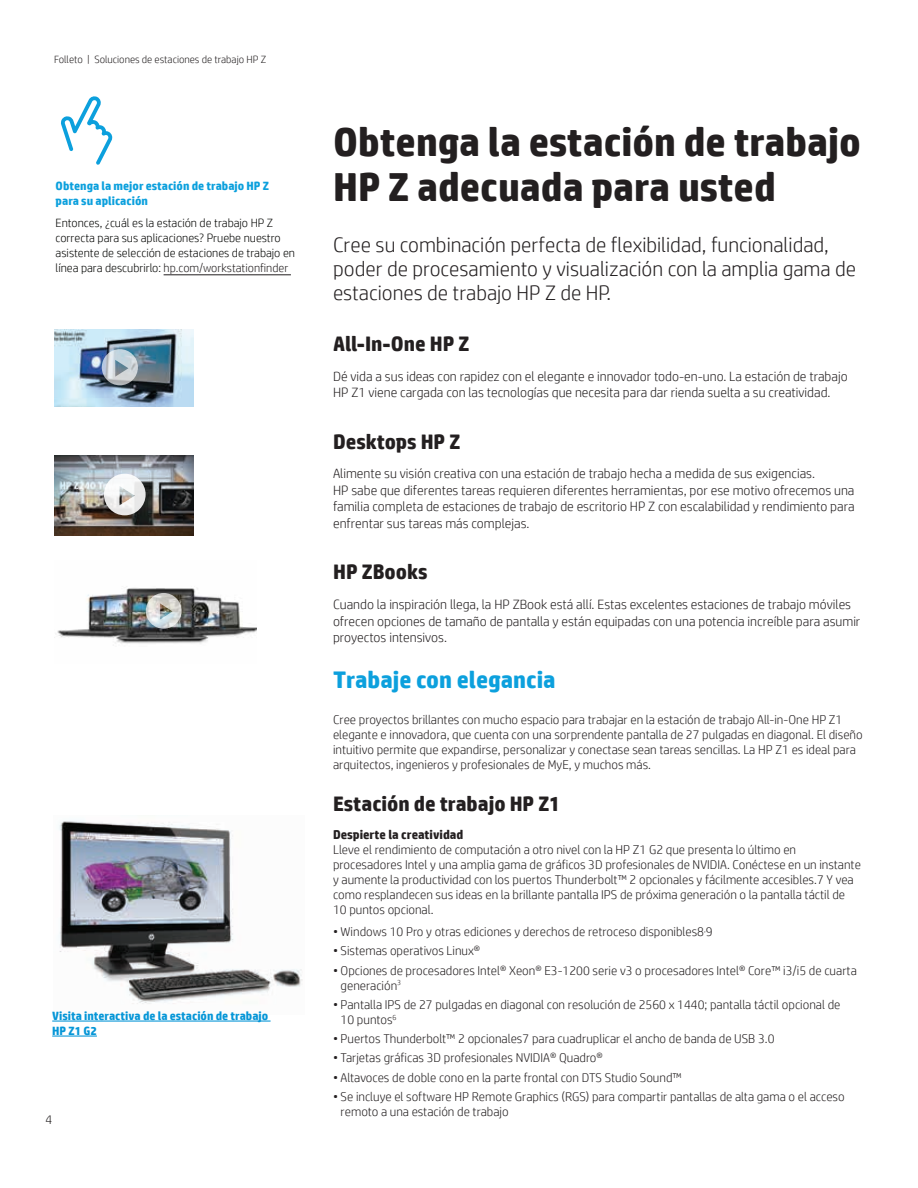
<style>
.page{position:relative;width:918px;height:1188px;background:#fff}
.page>*{position:absolute;margin:0;border:0;box-sizing:border-box;transform-origin:0 0}
.Headline_28_30{font:700 40.5px/45px "HP Simplified";color:#231f20}
.Body_last{font:700 24px "HP Simplified";color:#0ca0dd}
.Headline_28_30-2{font:300 21px/24px "HP Simplified";color:#231f20}
.Body{font:700 21px "HP Simplified";color:#231f20}
.Body_last-2{font:300 13.5px/16.5px "HP Simplified";color:#231f20}
.Body-2{font:300 12.75px/15px "HP Simplified";color:#231f20}
.Body-3{font:700 12.75px "HP Simplified";color:#231f20}
.Sidebar_bullet{font:300 12px/15px "HP Simplified";color:#040503}
.Sidebar_bullet-2{font:700 12px/15px "HP Simplified";color:#0ca0dd}
.Sidebar_header{font:700 12px/15px "HP Simplified";color:#0696d7}
.Title_descriptor{font:300 10.5px "HP Simplified";color:#231f20}
.s1{color:#231f20}
</style>
<div class="page">
<img style="left:59px;top:821px;width:244px;height:183px">
<hr style="left:52px;top:1021px;width:219px;height:1px;background:#0696d7">
<hr style="left:52px;top:1036px;width:45px;height:1px;background:#0696d7">
<hr style="left:164px;top:275px;width:127px;height:1px;background:#231f20">
<svg style="left:61px;top:96px;width:52px;height:69px"></svg>
<img style="left:54px;top:588px;width:202px;height:56px">
<img style="left:54px;top:329px;width:140px;height:78px">
<svg style="left:102px;top:349px;width:36px;height:36px"></svg>
<img style="left:54px;top:455px;width:140px;height:81px">
<svg style="left:104px;top:474px;width:42px;height:41px"></svg>
<svg style="left:146px;top:593px;width:36px;height:36px"></svg>
<p class="Title_descriptor" style="left:54px;top:53px;width:214px">Folleto | Soluciones de estaciones de trabajo HP Z</p>
<p class="Sidebar_bullet-2" style="left:56px;top:179px;width:215px">Obtenga la mejor estación de trabajo HP Z para su aplicación</p>
<p class="Sidebar_bullet" style="left:56px;top:215px;width:241px">Entonces, ¿cuál es la estación de trabajo HP Z correcta para sus aplicaciones? Pruebe nuestro asistente de selección de estaciones de trabajo en línea para descubrirlo: <span class="s1">hp.com/workstationfinder</span></p>
<p class="Sidebar_header" style="left:52px;top:1008px;width:218px">Visita interactiva de la estación de trabajo<br>HP Z1 G2</p>
<p class="Body-2" style="left:45px;top:1112px;width:8px">4</p>
<p class="Headline_28_30" style="left:333px;top:119px;width:529px">Obtenga la estación de trabajo<br>HP Z adecuada para usted</p>
<p class="Headline_28_30-2" style="left:333px;top:233px;width:524px">Cree su combinación perfecta de flexibilidad, funcionalidad, poder de procesamiento y visualización con la amplia gama de estaciones de trabajo HP Z de HP.</p>
<p class="Body" style="left:333px;top:331px;width:138px">All-In-One HP Z</p>
<p class="Body_last-2" style="left:333px;top:367px;width:516px">Dé vida a sus ideas con rapidez con el elegante e innovador todo-en-uno. La estación de trabajo<br>HP Z1 viene cargada con las tecnologías que necesita para dar rienda suelta a su creatividad.</p>
<p class="Body" style="left:333px;top:429px;width:129px">Desktops HP Z</p>
<p class="Body_last-2" style="left:333px;top:465px;width:523px">Alimente su visión creativa con una estación de trabajo hecha a medida de sus exigencias.<br>HP sabe que diferentes tareas requieren diferentes herramientas, por ese motivo ofrecemos una familia completa de estaciones de trabajo de escritorio HP Z con escalabilidad y rendimiento para enfrentar sus tareas más complejas.</p>
<p class="Body" style="left:333px;top:560px;width:96px">HP ZBooks</p>
<p class="Body_last-2" style="left:333px;top:596px;width:529px">Cuando la inspiración llega, la HP ZBook está allí. Estas excelentes estaciones de trabajo móviles ofrecen opciones de tamaño de pantalla y están equipadas con una potencia increíble para asumir proyectos intensivos.</p>
<p class="Body_last" style="left:333px;top:665px;width:224px">Trabaje con elegancia</p>
<p class="Body-2" style="left:333px;top:712px;width:531px">Cree proyectos brillantes con mucho espacio para trabajar en la estación de trabajo All-in-One HP Z1 elegante e innovadora, que cuenta con una sorprendente pantalla de 27 pulgadas en diagonal. El diseño intuitivo permite que expandirse, personalizar y conectase sean tareas sencillas. La HP Z1 es ideal para arquitectos, ingenieros y profesionales de MyE, y muchos más.</p>
<p class="Body" style="left:333px;top:791px;width:229px">Estación de trabajo HP Z1</p>
<p class="Body-3" style="left:333px;top:827px;width:132px">Despierte la creatividad</p>
<p class="Body-2" style="left:333px;top:842px;width:529px">Lleve el rendimiento de computación a otro nivel con la HP Z1 G2 que presenta lo último en procesadores Intel y una amplia gama de gráficos 3D profesionales de NVIDIA. Conéctese en un instante y aumente la productividad con los puertos Thunderbolt™ 2 opcionales y fácilmente accesibles.7 Y vea como resplandecen sus ideas en la brillante pantalla IPS de próxima generación o la pantalla táctil de 10 puntos opcional.</p>
<p class="Body-2" style="left:333px;top:924px;width:381px">• Windows 10 Pro y otras ediciones y derechos de retroceso disponibles8<sup>,</sup>9</p>
<p class="Body-2" style="left:333px;top:943px;width:149px">• Sistemas operativos Linux®</p>
<p class="Body-2" style="left:341px;top:962px;width:518px;text-indent:-8px">• Opciones de procesadores Intel® Xeon® E3-1200 serie v3 o procesadores Intel® Core™ i3/i5 de cuarta generación<sup>3</sup></p>
<p class="Body-2" style="left:341px;top:997px;width:501px;text-indent:-8px">• Pantalla IPS de 27 pulgadas en diagonal con resolución de 2560 x 1440; pantalla táctil opcional de<br>10 puntos<sup>6</sup></p>
<p class="Body-2" style="left:333px;top:1031px;width:443px">• Puertos Thunderbolt™ 2 opcionales7 para cuadruplicar el ancho de banda de USB 3.0</p>
<p class="Body-2" style="left:333px;top:1050px;width:271px">• Tarjetas gráficas 3D profesionales NVIDIA® Quadro®</p>
<p class="Body-2" style="left:333px;top:1070px;width:350px">• Altavoces de doble cono en la parte frontal con DTS Studio Sound™</p>
<p class="Body-2" style="left:341px;top:1089px;width:506px;text-indent:-8px">• Se incluye el software HP Remote Graphics (RGS) para compartir pantallas de alta gama o el acceso remoto a una estación de trabajo</p>
</div>
